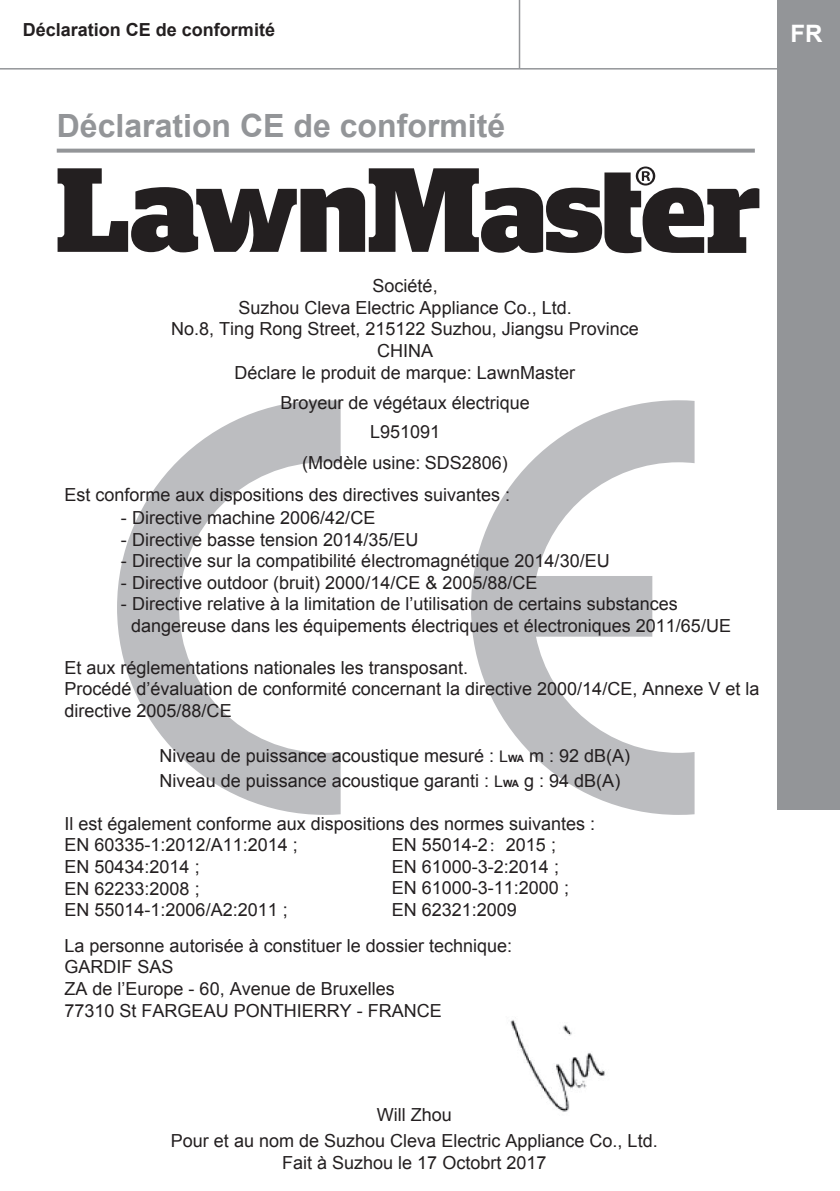
<style>
.page{position:relative;width:840px;height:1191px;background:#fff}
.page>*{position:absolute;margin:0;border:0;box-sizing:border-box;transform-origin:0 0}
.t1{font:700 32px "Arial";color:#939598}
.t2{font:700 24px "Arial";color:#fff}
.t3{font:18px/21.6px "Arial";color:#231f20}
.t4{font:700 18px "Arial";color:#231f20}
.s1{font-size:16px}
.s2{font-weight:700;font-size:10px}
.s3{font-family:"Adobe Song Std";font-weight:300}
</style>
<div class="page">
<svg style="left:117px;top:400px;width:223px;height:415px"></svg>
<svg style="left:471px;top:400px;width:223px;height:415px"></svg>
<hr style="left:0;top:68px;width:777px;height:2px;background:#939598">
<hr style="left:518px;top:0;width:2px;height:68px;background:#939598">
<div style="left:777px;top:0;width:62px;height:810px;background:#939598"></div>
<svg style="left:57px;top:149px;width:697px;height:4px;background:#9c9ea1"></svg>
<svg style="left:58px;top:166px;width:701px;height:87px"></svg>
<img style="left:510px;top:1020px;width:95px;height:92px">
<p class="t4" style="left:23px;top:18px;width:254px">Déclaration CE de conformité</p>
<h2 class="t2" style="left:790px;top:18px;width:33px">FR</h2>
<h1 class="t1" style="left:57px;top:105px;width:450px">Déclaration CE de conformité</h1>
<p class="t3" style="left:171px;top:275px;width:469px;text-align:center">Société,<br>Suzhou Cleva Electric Appliance Co., Ltd.<br>No.8, Ting Rong Street, 215122 Suzhou, Jiangsu Province<br>CHINA<br>Déclare le produit de marque: LawnMaster</p>
<p class="t3" style="left:280px;top:392px;width:251px">Broyeur de végétaux électrique</p>
<p class="t3" style="left:370px;top:421px;width:72px">L951091</p>
<p class="t3" style="left:302px;top:452px;width:207px">(Modèle usine: SDS2806)</p>
<p class="t3" style="left:64px;top:484px;width:447px">Est conforme aux dispositions des directives suivantes :</p>
<p class="t3" style="left:121px;top:507px;width:256px">- Directive machine 2006/42/CE</p>
<p class="t3" style="left:121px;top:528px;width:299px">- Directive basse tension 2014/35/EU</p>
<p class="t3" style="left:121px;top:550px;width:490px">- Directive sur la compatibilité électromagnétique 2014/30/EU</p>
<p class="t3" style="left:121px;top:572px;width:418px">- Directive outdoor (bruit) 2000/14/CE &amp; 2005/88/CE</p>
<p class="t3" style="left:131px;top:593px;width:601px;text-indent:-10px">- Directive relative à la limitation de l’utilisation de certains substances dangereuse dans les équipements électriques et électroniques 2011/65/UE</p>
<p class="t3" style="left:64px;top:656px;width:696px">Et aux réglementations nationales les transposant.<br>Procédé d’évaluation de conformité concernant la directive 2000/14/CE, Annexe V et la directive 2005/88/CE</p>
<p class="t3" style="left:159px;top:744px;width:472px;line-height:24px">Niveau de puissance acoustique mesuré : <span class="s1">L</span><span class="s2">WA</span> m : 92 dB(A)<br>Niveau de puissance acoustique garanti : <span class="s1">L</span><span class="s2">WA</span> g : 94 dB(A)</p>
<p class="t3" style="left:64px;top:812px;width:532px">Il est également conforme aux dispositions des normes suivantes :<br>EN 60335-1:2012/A11:2014 ;<br>EN 50434:2014 ;<br>EN 62233:2008 ;<br>EN 55014-1:2006/A2:2011 ;</p>
<p class="t3" style="left:391px;top:834px;width:179px">EN 55014-2<span class="s3">：</span>2015 ;<br>EN 61000-3-2:2014 ;<br>EN 61000-3-11:2000 ;<br>EN 62321:2009</p>
<p class="t3" style="left:64px;top:935px;width:449px">La personne autorisée à constituer le dossier technique:<br>GARDIF SAS<br>ZA de l’Europe - 60, Avenue de Bruxelles<br>77310 St FARGEAU PONTHIERRY - FRANCE</p>
<p class="t3" style="left:171px;top:1101px;width:488px;line-height:27px;text-align:center">Will Zhou<br>Pour et au nom de Suzhou Cleva Electric Appliance Co., Ltd.</p>
<p class="t3" style="left:282px;top:1152px;width:266px">Fait à Suzhou le 17 Octobrt 2017</p>
</div>
